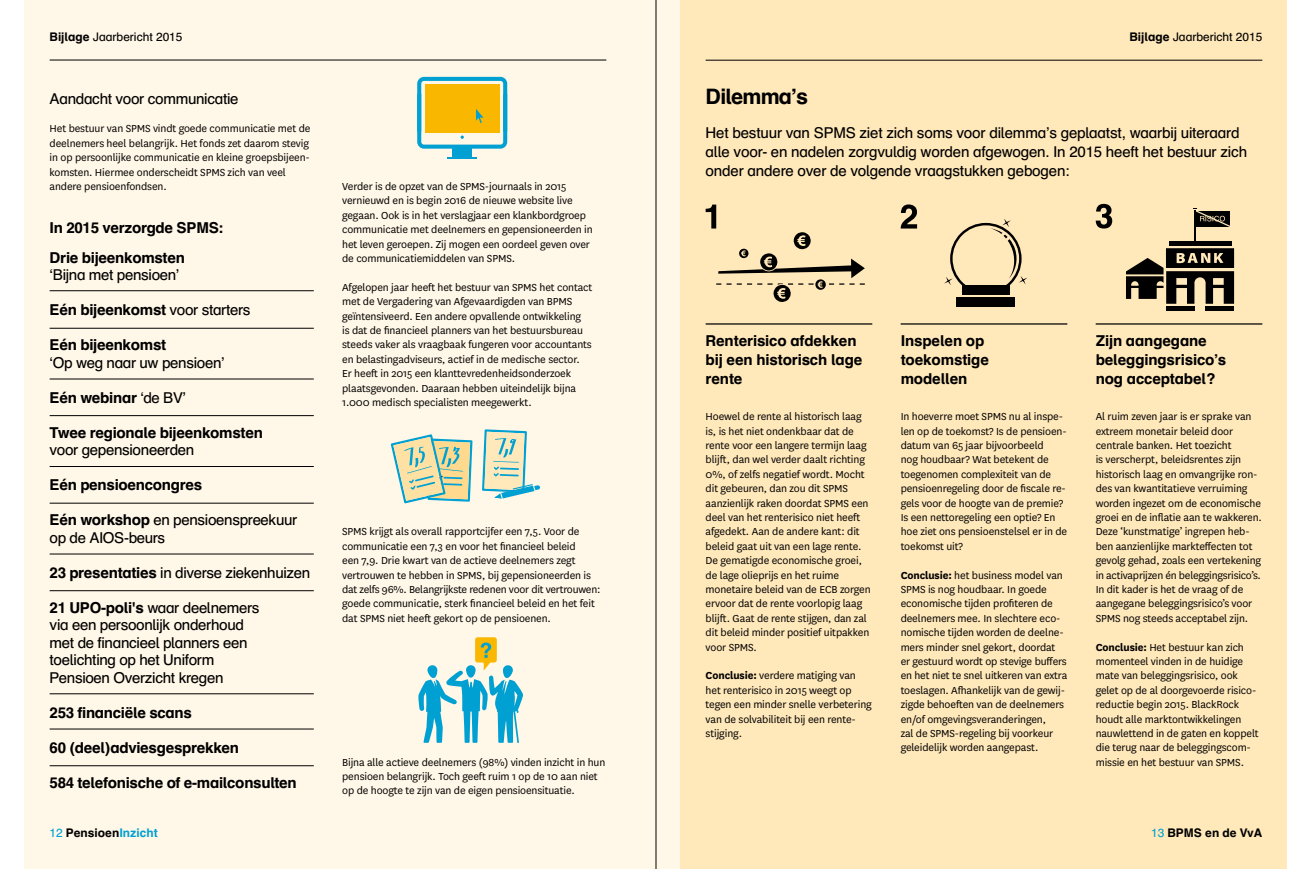
<style>
.page{position:relative;width:1312px;height:869px;background:#fff}
.page>*{position:absolute;margin:0;border:0;box-sizing:border-box;transform-origin:0 0}
.t1{font:700 21.25px "Schulbuch Nord OT";letter-spacing:-.04em;color:#000}
.t2{font:15px/17.5px "Schulbuch Nord OT";letter-spacing:-.02em;color:#000}
.t3{font:700 15px/18.8px "Schulbuch Nord OT";letter-spacing:-.02em;color:#000}
.t4{font:11.88px/14.4px "National";letter-spacing:-.01em;color:#000}
.t5{font:11.88px "Schulbuch Nord OT";color:#000}
.t6{font:700 11.88px "Schulbuch Nord OT";color:#000}
.s1{font-weight:700}
.s2{font-weight:400}
.s3{font-weight:400;color:#00a1d2}
.s4{color:#00a1d2}
</style>
<div class="page">
<div style="left:25px;top:0;width:1261px;height:868px;background:#fff7e7"></div>
<div style="left:680px;top:0;width:606px;height:868px;background:#ffe8ba"></div>
<hr style="left:705px;top:60px;width:556px;height:1px;background:#000">
<hr style="left:705px;top:323px;width:167px;height:1px;background:#000">
<hr style="left:900px;top:323px;width:167px;height:1px;background:#000">
<hr style="left:1095px;top:323px;width:166px;height:1px;background:#000">
<hr style="left:50px;top:60px;width:556px;height:1px;background:#000">
<svg style="left:1095px;top:204px;width:16px;height:24px"></svg>
<svg style="left:900px;top:204px;width:16px;height:24px"></svg>
<hr style="left:1165px;top:306px;width:29px;height:4px;background:#000">
<hr style="left:1168px;top:242px;width:62px;height:4px;background:#000">
<hr style="left:1205px;top:306px;width:28px;height:4px;background:#000">
<svg style="left:1126px;top:248px;width:107px;height:55px"></svg>
<hr style="left:1193px;top:210px;width:2px;height:33px;background:#000">
<svg style="left:1193px;top:208px;width:35px;height:18px"></svg>
<svg style="left:944px;top:218px;width:83px;height:74px"></svg>
<div style="left:956px;top:297px;width:58px;height:10px;background:#000"></div>
<div style="left:962px;top:285px;width:47px;height:10px;background:#000"></div>
<svg style="left:705px;top:204px;width:159px;height:98px"></svg>
<svg style="left:390px;top:434px;width:82px;height:69px"></svg>
<svg style="left:482px;top:429px;width:58px;height:69px"></svg>
<svg style="left:418px;top:637px;width:105px;height:105px"></svg>
<svg style="left:417px;top:77px;width:90px;height:72px"></svg>
<div style="left:452px;top:148px;width:20px;height:9px;background:#00a1d2"></div>
<hr style="left:447px;top:157px;width:30px;height:2px;background:#00a1d2">
<hr style="left:50px;top:290px;width:264px;height:1px;background:#000">
<hr style="left:50px;top:378px;width:264px;height:1px;background:#000">
<hr style="left:50px;top:466px;width:264px;height:1px;background:#000">
<hr style="left:50px;top:502px;width:264px;height:1px;background:#000">
<hr style="left:50px;top:553px;width:264px;height:1px;background:#000">
<hr style="left:50px;top:590px;width:264px;height:1px;background:#000">
<hr style="left:50px;top:693px;width:264px;height:1px;background:#000">
<hr style="left:50px;top:728px;width:264px;height:1px;background:#000">
<hr style="left:50px;top:765px;width:264px;height:1px;background:#000">
<hr style="left:50px;top:328px;width:264px;height:1px;background:#000">
<hr style="left:50px;top:415px;width:264px;height:1px;background:#000">
<hr style="left:655px;top:0;width:1px;height:868px;background:#000">
<p class="t5" style="left:50px;top:30px;width:134px"><span class="s1">Bijlage</span> Jaarbericht 2015</p>
<p class="t5" style="left:1129px;top:30px;width:134px"><span class="s1">Bijlage</span> Jaarbericht 2015</p>
<p class="t2" style="left:50px;top:90px;width:190px">Aandacht voor communicatie</p>
<p class="t4" style="left:50px;top:121px;width:262px">Het bestuur van SPMS vindt goede communicatie met de deelnemers heel belangrijk. Het fonds zet daarom stevig in op persoonlijke communicatie en kleine groepsbijeen&shy;komsten. Hiermee onderscheidt SPMS zich van veel andere pensioenfondsen.</p>
<p class="t3" style="left:50px;top:212px;width:175px;line-height:30px">In 2015 verzorgde SPMS:<br>Drie bijeenkomsten</p>
<p class="t2" style="left:50px;top:266px;width:131px">‘Bijna met pensioen’</p>
<p class="t3" style="left:50px;top:301px;width:202px">Eén bijeenkomst <span class="s2">voor starters</span></p>
<p class="t3" style="left:50px;top:335px;width:118px">Eén bijeenkomst</p>
<p class="t2" style="left:50px;top:354px;width:176px">‘Op weg naar uw pensioen’</p>
<p class="t3" style="left:50px;top:388px;width:138px">Eén webinar <span class="s2">‘de BV’</span></p>
<p class="t3" style="left:50px;top:423px;width:215px">Twee regionale bijeenkomsten</p>
<p class="t2" style="left:50px;top:441px;width:146px">voor gepensioneerden</p>
<p class="t3" style="left:50px;top:475px;width:154px">Eén pensioencongres</p>
<p class="t2" style="left:50px;top:511px;width:249px"><span class="s1">Eén workshop</span> en pensioenspreekuur op de AIOS-beurs</p>
<p class="t2" style="left:50px;top:564px;width:262px"><span class="s1">23 presentaties</span> in diverse ziekenhuizen</p>
<p class="t2" style="left:50px;top:599px;width:211px"><span class="s1">21 UPO-poli's</span> waar deelnemers via een persoonlijk onderhoud met de financieel planners een toelichting op het Uniform<br>Pensioen Overzicht kregen</p>
<p class="t3" style="left:50px;top:703px;width:144px">253 financiële scans</p>
<p class="t3" style="left:50px;top:738px;width:191px">60 (deel)adviesgesprekken</p>
<p class="t3" style="left:50px;top:773px;width:248px">584 telefonische of e-mailconsulten</p>
<p class="t4" style="left:342px;top:178px;width:252px">Verder is de opzet van de SPMS-journaals in 2015 vernieuwd en is begin 2016 de nieuwe website live gegaan. Ook is in het verslagjaar een klankbordgroep communicatie met deelnemers en gepensioneerden in het leven geroepen. Zij mogen een oordeel geven over de communicatiemiddelen van SPMS.</p>
<p class="t4" style="left:342px;top:279px;width:251px">Afgelopen jaar heeft het bestuur van SPMS het contact met de Vergadering van Afgevaardigden van BPMS geïntensiveerd. Een andere opvallende ontwikkeling<br>is dat de financieel planners van het bestuursbureau steeds vaker als vraagbaak fungeren voor accountants en belastingadviseurs, actief in de medische sector.<br>Er heeft in 2015 een klanttevredenheidsonderzoek plaatsgevonden. Daaraan hebben uiteindelijk bijna 1.000 medisch specialisten meegewerkt.</p>
<p class="t4" style="left:342px;top:523px;width:260px">SPMS krijgt als overall rapportcijfer een 7,5. Voor de communicatie een 7,3 en voor het financieel beleid<br>een 7,9. Drie kwart van de actieve deelnemers zegt vertrouwen te hebben in SPMS, bij gepensioneerden is dat zelfs 96%. Belangrijkste redenen voor dit vertrouwen: goede communicatie, sterk financieel beleid en het feit dat SPMS niet heeft gekort op de pensioenen.</p>
<p class="t4" style="left:342px;top:754px;width:264px">Bijna alle actieve deelnemers (98%) vinden inzicht in hun pensioen belangrijk. Toch geeft ruim 1 op de 10 aan niet op de hoogte te zijn van de eigen pensioensituatie.</p>
<h1 class="t1" style="left:705px;top:82px;width:104px">Dilemma’s</h1>
<p class="t2" style="left:705px;top:124px;width:543px;line-height:18.8px">Het bestuur van SPMS ziet zich soms voor dilemma’s geplaatst, waarbij uiteraard alle voor- en nadelen zorgvuldig worden afgewogen. In 2015 heeft het bestuur zich onder andere over de volgende vraagstukken gebogen:</p>
<p class="t3" style="left:705px;top:332px;width:158px">Renterisico afdekken bij een historisch lage rente</p>
<p class="t4" style="left:705px;top:408px;width:166px">Hoewel de rente al historisch laag is, is het niet ondenkbaar dat de rente voor een langere termijn laag blijft, dan wel verder daalt richting<br>0%, of zelfs negatief wordt. Mocht dit gebeuren, dan zou dit SPMS aanzienlijk raken doordat SPMS een deel van het renterisico niet heeft afgedekt. Aan de andere kant: dit beleid gaat uit van een lage rente.<br>De gematigde economische groei, de lage olieprijs en het ruime monetaire beleid van de ECB zorgen ervoor dat de rente voorlopig laag blijft. Gaat de rente stijgen, dan zal dit beleid minder positief uitpakken voor SPMS.</p>
<p class="t4" style="left:705px;top:667px;width:168px"><span class="s1">Conclusie:</span> verdere matiging van het renterisico in 2015 weegt op tegen een minder snelle verbetering van de solvabiliteit bij een rente&shy;stijging.</p>
<p class="t3" style="left:900px;top:332px;width:90px">Inspelen op toekomstige modellen</p>
<p class="t4" style="left:900px;top:408px;width:168px">In hoeverre moet SPMS nu al inspe&shy;len op de toekomst? Is de pensioen&shy;datum van 65 jaar bijvoorbeeld<br>nog houdbaar? Wat betekent de toegenomen complexiteit van de pensioenregeling door de fiscale re&shy;gels voor de hoogte van de premie?<br>Is een nettoregeling een optie? En hoe ziet ons pensioenstelsel er in de toekomst uit?</p>
<p class="t4" style="left:900px;top:567px;width:168px"><span class="s1">Conclusie:</span> het business model van SPMS is nog houdbaar. In goede economische tijden profiteren de deelnemers mee. In slechtere eco&shy;nomische tijden worden de deelne&shy;mers minder snel gekort, doordat er gestuurd wordt op stevige buffers en het niet te snel uitkeren van extra toeslagen. Afhankelijk van de gewij&shy;zigde behoeften van de deelnemers en/of omgevingsveranderingen,<br>zal de SPMS-regeling bij voorkeur geleidelijk worden aangepast.</p>
<p class="t3" style="left:1095px;top:332px;width:132px">Zijn aangegane beleggingsrisico’s nog acceptabel?</p>
<p class="t4" style="left:1095px;top:408px;width:168px">Al ruim zeven jaar is er sprake van extreem monetair beleid door centrale banken. Het toezicht<br>is verscherpt, beleidsrentes zijn historisch laag en omvangrijke ron&shy;des van kwantitatieve verruiming worden ingezet om de economische groei en de inflatie aan te wakkeren.<br>Deze ‘kunstmatige’ ingrepen heb&shy;ben aanzienlijke markteffecten tot gevolg gehad, zoals een vertekening in activaprijzen én beleggingsrisico’s.<br>In dit kader is het de vraag of de aangegane beleggingsrisico’s voor SPMS nog steeds acceptabel zijn.</p>
<p class="t4" style="left:1095px;top:639px;width:164px"><span class="s1">Conclusie:</span> Het bestuur kan zich momenteel vinden in de huidige mate van beleggingsrisico, ook gelet op de al doorgevoerde risico&shy;reductie begin 2015. BlackRock houdt alle marktontwikkelingen nauwlettend in de gaten en koppelt die terug naar de beleggingscom&shy;missie en het bestuur van SPMS.</p>
<p class="t6" style="left:50px;top:824px;width:110px"><span class="s3">12</span> Pensioen<span class="s4">Inzicht</span></p>
<p class="t6" style="left:1150px;top:824px;width:113px"><span class="s3">13</span> BPMS en de VvA</p>
</div>
